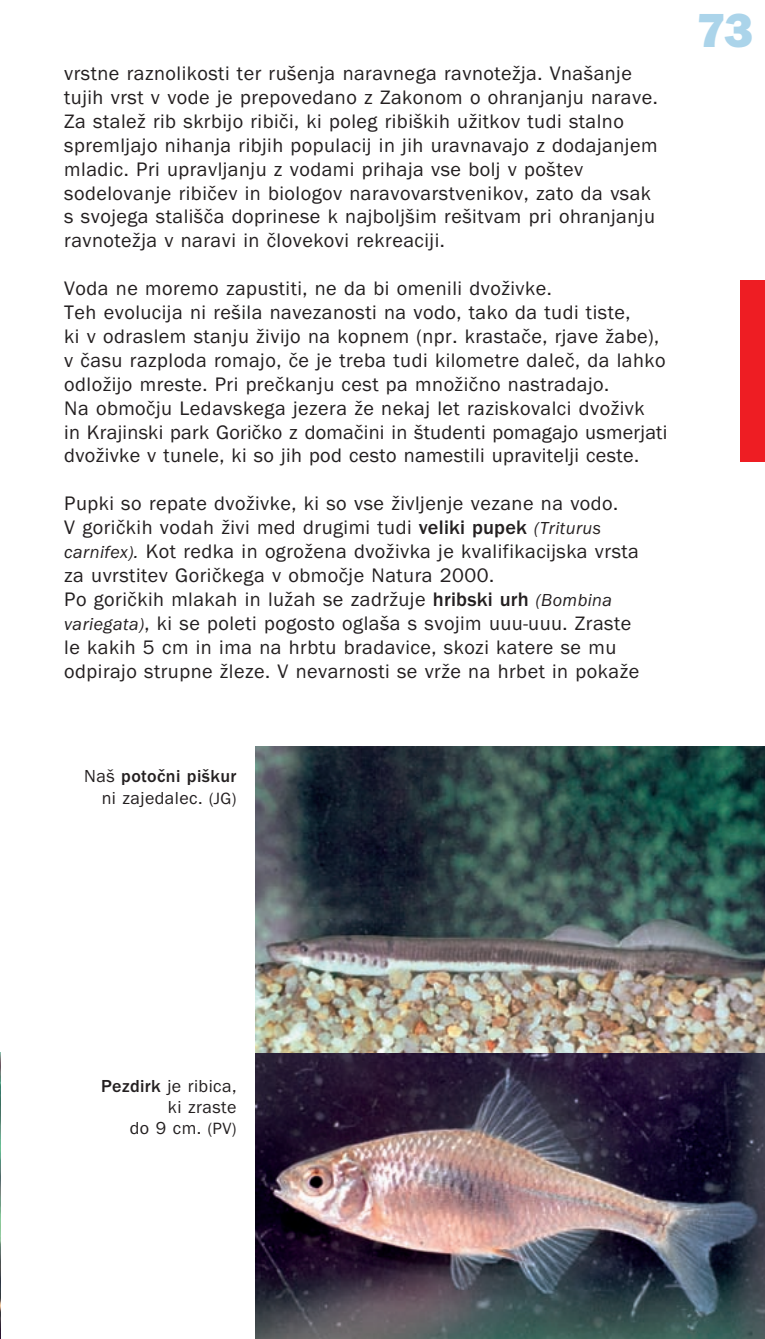
<style>
.page{position:relative;width:765px;height:1339px;background:#fff}
.page>*{position:absolute;margin:0;border:0;box-sizing:border-box;transform-origin:0 0}
.t1{font:49.5px "Franklin Gothic H";color:#abd4ea}
.t2{font:20.25px/23.8px "Franklin Gothic N";letter-spacing:.025em;color:#231f20}
.t3{font:18px/21.2px "Franklin Gothic N";letter-spacing:.025em;color:#231f20;text-align:right}
.t4{font:500 18px "Franklin Got Itc TCE";letter-spacing:.025em;color:#231f20}
.s1{font-family:"Franklin Got Itc TCE";font-weight:500}
.s2{font-family:"Franklin Gothic I";font-size:18px}
.s3{font-family:"Franklin Gothic N";font-weight:400}
.s4{font-size:16.88px}
</style>
<div class="page">
<img style="left:0;top:280px;width:765px;height:1059px">
<p class="t2" style="left:64px;top:63px;width:595px">vrstne raznolikosti ter ruøenja naravnega ravnoteæja. Vnaøanje tujih vrst v vode je prepovedano z Zakonom o ohranjanju narave.<br>Za staleæ rib skrbijo ribiœi, ki poleg ribiøkih uæitkov tudi stalno spremljajo nihanja ribjih populacij in jih uravnavajo z dodajanjem mladic. Pri upravljanju z vodami prihaja vse bolj v poøtev sodelovanje ribiœev in biologov naravovarstvenikov, zato da vsak s svojega staliøœa doprinese k najboljøim reøitvam pri ohranjanju ravnoteæja v naravi in œlovekovi rekreaciji.</p>
<p class="t2" style="left:64px;top:278px;width:605px">Voda ne moremo zapustiti, ne da bi omenili dvoæivke.<br>Teh evolucija ni reøila navezanosti na vodo, tako da tudi tiste,<br>ki v odraslem stanju æivijo na kopnem (npr. krastaœe, rjave æabe), v œasu razploda romajo, œe je treba tudi kilometre daleœ, da lahko odloæijo mreste. Pri preœkanju cest pa mnoæiœno nastradajo.<br>Na obmoœju Ledavskega jezera æe nekaj let raziskovalci dvoæivk<br>in Krajinski park Goriœko z domaœini in øtudenti pomagajo usmerjati dvoæivke v tunele, ki so jih pod cesto namestili upravitelji ceste.</p>
<p class="t2" style="left:64px;top:493px;width:576px">Pupki so repate dvoæivke, ki so vse æivljenje vezane na vodo.<br>V goriœkih vodah æivi med drugimi tudi <span class="s1">veliki pupek</span> <span class="s2">(Triturus carnifex).</span> Kot redka in ogroæena dvoæivka je kvalifikacijska vrsta za uvrstitev Goriœkega v obmoœje Natura 2000.<br>Po goriœkih mlakah in luæah se zadræuje <span class="s1">hribski urh</span> <span class="s2">(Bombina variegata)</span>, ki se poleti pogosto oglaøa s svojim uuu-uuu. Zraste le kakih 5 cm in ima na hrbtu bradavice, skozi katere se mu odpirajo strupne æleze. V nevarnosti se vræe na hrbet in pokaæe</p>
<h1 class="t1" style="left:697px;top:13px;width:58px">73</h1>
<p class="t4" style="left:84px;top:770px;width:154px"><span class="s3">Naø</span> potočni piškur</p>
<p class="t3" style="left:102px;top:788px;width:136px">ni zajedalec. <span class="s4">(JG)</span></p>
<p class="t3" style="left:101px;top:1076px;width:137px"><span class="s1">Pezdirk</span> je ribica, ki zraste<br>do 9 cm. <span class="s4">(PV)</span></p>
</div>
